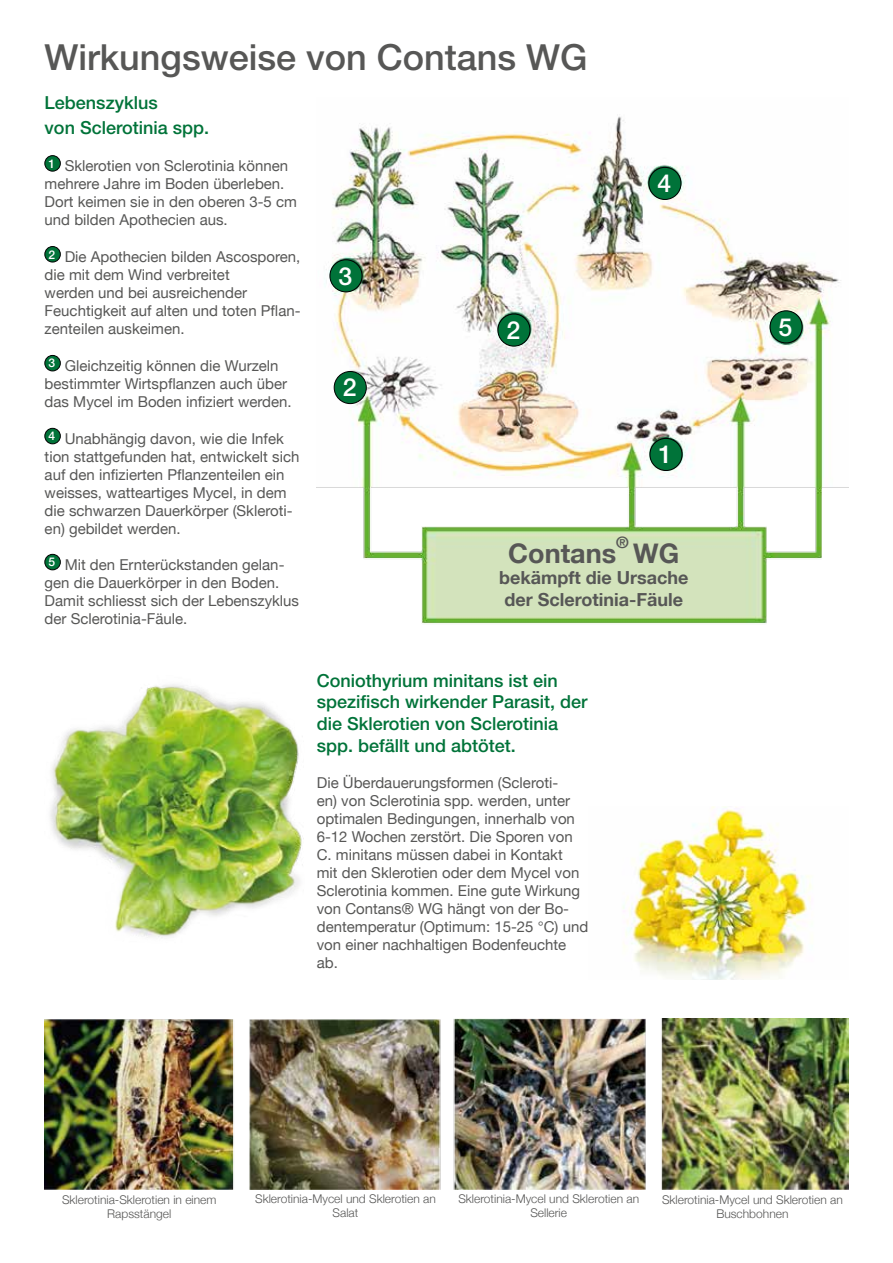
<style>
.page{position:relative;width:893px;height:1263px;background:#fff}
.page>*{position:absolute;margin:0;border:0;box-sizing:border-box;transform-origin:0 0}
.t1{font:500 36px "Helvetica Neue LT Std";color:#575756}
.t2{font:700 27px "Helvetica Neue LT";color:#575756}
.t3{font:500 24.9px "Helvetica Neue LT Std";color:#fff}
.t4{font:500 18px/21.6px "Helvetica Neue LT Std";color:#007339}
.t5{font:700 18px/21.6px "Helvetica Neue LT";color:#575756}
.t6{font:700 15.75px "Helvetica Neue LT";color:#575756}
.t7{font:15px/18px "Helvetica Neue LT";color:#575756}
.t8{font:300 12px/14.4px "Helvetica Neue LT";color:#575756;text-align:center}
</style>
<div class="page">
<img style="left:45px;top:1018px;width:803px;height:171px">
<img style="left:317px;top:116px;width:531px;height:508px">
<div style="left:45px;top:156px;width:15px;height:15px;background:#007339;border-radius:50%"></div>
<div style="left:45px;top:155px;width:16px;height:16px;border:1px solid #000;border-radius:50%"></div>
<div style="left:45px;top:246px;width:15px;height:16px;background:#007339;border-radius:50%"></div>
<div style="left:45px;top:246px;width:16px;height:16px;border:1px solid #000;border-radius:50%"></div>
<div style="left:45px;top:355px;width:15px;height:16px;background:#007339;border-radius:50%"></div>
<div style="left:45px;top:355px;width:16px;height:16px;border:1px solid #000;border-radius:50%"></div>
<div style="left:45px;top:428px;width:15px;height:16px;background:#007339;border-radius:50%"></div>
<div style="left:45px;top:428px;width:16px;height:16px;border:1px solid #000;border-radius:50%"></div>
<div style="left:45px;top:554px;width:15px;height:16px;background:#007339;border-radius:50%"></div>
<div style="left:45px;top:554px;width:16px;height:16px;border:1px solid #000;border-radius:50%"></div>
<img style="left:50px;top:684px;width:254px;height:254px">
<img style="left:623px;top:806px;width:189px;height:173px">
<div style="left:334px;top:371px;width:32px;height:33px;background:#007339;border-radius:50%"></div>
<div style="left:334px;top:371px;width:33px;height:33px;border:1px solid #000;border-radius:50%"></div>
<div style="left:498px;top:314px;width:32px;height:32px;background:#007339;border-radius:50%"></div>
<div style="left:497px;top:314px;width:33px;height:32px;border:1px solid #000;border-radius:50%"></div>
<div style="left:330px;top:260px;width:32px;height:32px;background:#007339;border-radius:50%"></div>
<div style="left:330px;top:259px;width:32px;height:33px;border:1px solid #000;border-radius:50%"></div>
<div style="left:649px;top:167px;width:32px;height:32px;background:#007339;border-radius:50%"></div>
<div style="left:648px;top:167px;width:33px;height:33px;border:1px solid #000;border-radius:50%"></div>
<div style="left:770px;top:311px;width:32px;height:32px;background:#007339;border-radius:50%"></div>
<div style="left:770px;top:310px;width:32px;height:33px;border:1px solid #000;border-radius:50%"></div>
<div style="left:650px;top:438px;width:32px;height:32px;background:#007339;border-radius:50%"></div>
<div style="left:649px;top:438px;width:33px;height:33px;border:1px solid #000;border-radius:50%"></div>
<h1 class="t1" style="left:45px;top:36px;width:544px">Wirkungsweise von Contans WG</h1>
<p class="t4" style="left:45px;top:90px;width:166px;line-height:25.2px">Lebenszyklus<br>von Sclerotinia spp.</p>
<p class="t7" style="left:45px;top:157px;width:254px"><sup>1</sup> Sklerotien von Sclerotinia können mehrere Jahre im Boden überleben.<br>Dort keimen sie in den oberen 3-5 cm und bilden Apothecien aus.</p>
<p class="t7" style="left:45px;top:248px;width:257px"><sup>2</sup> Die Apothecien bilden Ascosporen, die mit dem Wind verbreitet<br>werden und bei ausreichender<br>Feuchtigkeit auf alten und toten Pflan&shy;zenteilen auskeimen.</p>
<p class="t7" style="left:45px;top:357px;width:248px"><sup>3</sup> Gleichzeitig können die Wurzeln bestimmter Wirtspflanzen auch über das Mycel im Boden infiziert werden.</p>
<p class="t7" style="left:45px;top:429px;width:256px"><sup>4</sup> Unabhängig davon, wie die Infek tion stattgefunden hat, entwickelt sich auf den infizierten Pflanzenteilen ein weisses, watteartiges Mycel, in dem die schwarzen Dauerkörper (Skleroti&shy;en) gebildet werden.</p>
<p class="t7" style="left:45px;top:555px;width:256px"><sup>5</sup> Mit den Ernterückstanden gelan&shy;gen die Dauerkörper in den Boden.<br>Damit schliesst sich der Lebenszyklus der Sclerotinia-Fäule.</p>
<h3 class="t3" style="left:657px;top:169px;width:15px">4</h3>
<h3 class="t3" style="left:338px;top:261px;width:15px">3</h3>
<h3 class="t3" style="left:506px;top:315px;width:15px">2</h3>
<h3 class="t3" style="left:343px;top:373px;width:15px">2</h3>
<h3 class="t3" style="left:658px;top:440px;width:15px">1</h3>
<p class="t6" style="left:616px;top:532px;width:14px">®</p>
<h2 class="t2" style="left:633px;top:536px;width:47px">WG</h2>
<p class="t5" style="left:499px;top:567px;width:191px">bekämpft die Ursache der Sclerotinia-Fäule</p>
<h2 class="t2" style="left:508px;top:536px;width:110px">Contans</h2>
<p class="t4" style="left:317px;top:669px;width:272px">Coniothyrium minitans ist ein spezifisch wirkender Parasit, der die Sklerotien von Sclerotinia spp. befällt und abtötet.</p>
<p class="t7" style="left:317px;top:773px;width:273px">Die Überdauerungsformen (Scleroti-<br>en) von Sclerotinia spp. werden, unter optimalen Bedingungen, innerhalb von 6-12 Wochen zerstört. Die Sporen von C. minitans müssen dabei in Kontakt<br>mit den Sklerotien oder dem Mycel von Sclerotinia kommen. Eine gute Wirkung von Contans® WG hängt von der Bo&shy;dentemperatur (Optimum: 15-25 °C) und von einer nachhaltigen Bodenfeuchte ab.</p>
<h3 class="t3" style="left:778px;top:312px;width:15px">5</h3>
<p class="t8" style="left:62px;top:1192px;width:156px">Sklerotinia-Sklerotien in einem<br>Rapsstängel</p>
<p class="t8" style="left:255px;top:1191px;width:182px">Sklerotinia-Mycel und Sklerotien an<br>Salat</p>
<p class="t8" style="left:458px;top:1191px;width:182px">Sklerotinia-Mycel und Sklerotien an<br>Sellerie</p>
<p class="t8" style="left:662px;top:1192px;width:182px">Sklerotinia-Mycel und Sklerotien an<br>Buschbohnen</p>
</div>
